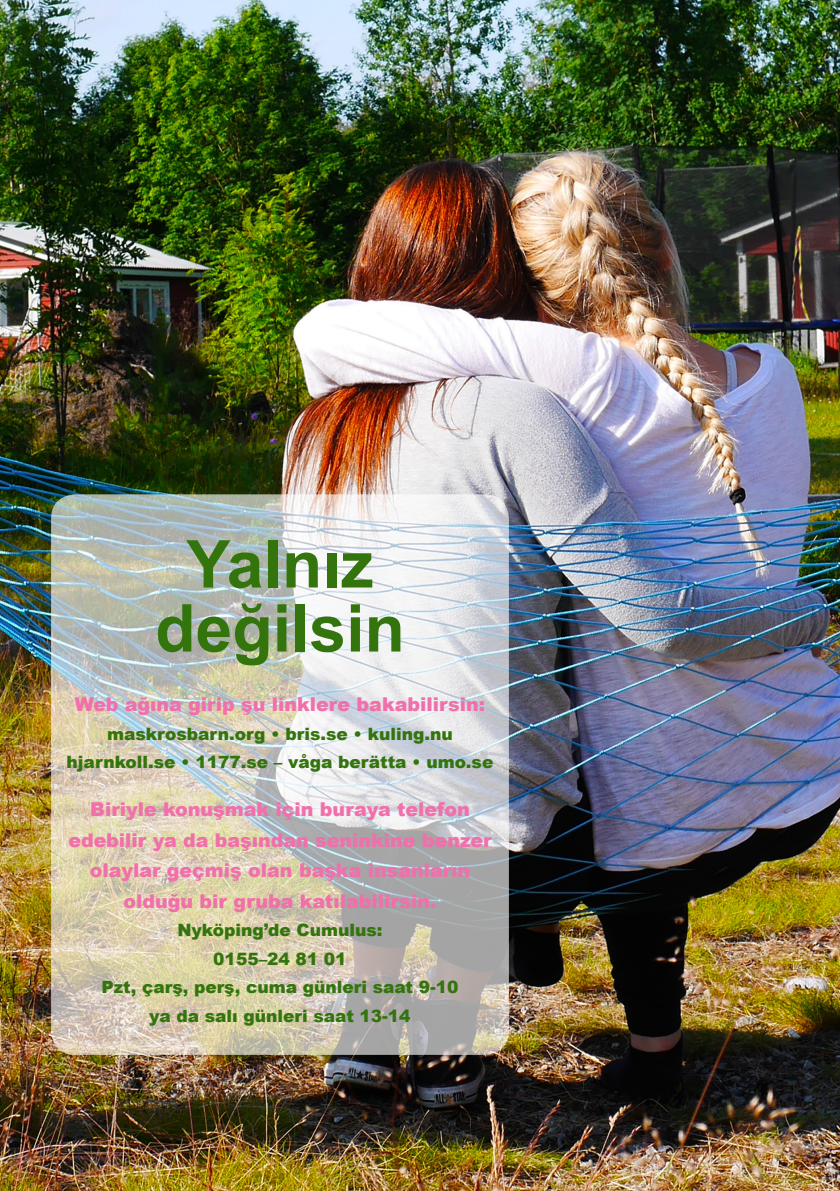
<style>
.page{position:relative;width:840px;height:1191px;background:#fff}
.page>*{position:absolute;margin:0;border:0;box-sizing:border-box;transform-origin:0 0}
.Rubrik_1{font:700 66px/64px "Arial";color:#34740d;text-align:center}
.Rubrik_1-2{font:900 19px "Arial";color:#f16fab}
.Rubrik_2{font:900 17px "Arial";color:#34740d}
.Rubrik_1-3{font:900 17px "Arial";color:#34740d}
</style>
<div class="page">
<img style="left:0;top:0;width:839px;height:1191px">
<svg style="left:51px;top:494px;width:457px;height:560px;background:#cecdc3"></svg>
<p class="Rubrik_1" style="left:155px;top:533px;width:251px">Yalnız değilsin</p>
<p class="Rubrik_1-2" style="left:75px;top:690px;width:411px">Web ağına girip şu linklere bakabilirsin:</p>
<p class="Rubrik_1-3" style="left:107px;top:721px;width:347px">maskrosbarn.org • bris.se • kuling.nu</p>
<p class="Rubrik_1-3" style="left:67px;top:750px;width:428px">hjarnkoll.se • 1177.se – våga berätta • umo.se</p>
<p class="Rubrik_1-2" style="left:90px;top:795px;width:381px">Biriyle konuşmak için buraya telefon</p>
<p class="Rubrik_1-2" style="left:68px;top:826px;width:424px">edebilir ya da başından seninkine benzer</p>
<p class="Rubrik_1-2" style="left:90px;top:856px;width:382px">olaylar geçmiş olan başka insanların</p>
<p class="Rubrik_1-2" style="left:123px;top:887px;width:314px">olduğu bir gruba katılabilirsin.</p>
<p class="Rubrik_2" style="left:177px;top:917px;width:207px">Nyköping’de Cumulus:</p>
<p class="Rubrik_2" style="left:213px;top:946px;width:135px">0155–24 81 01</p>
<p class="Rubrik_2" style="left:101px;top:974px;width:358px">Pzt, çarş, perş, cuma günleri saat 9-10</p>
<p class="Rubrik_2" style="left:149px;top:1003px;width:263px">ya da salı günleri saat 13-14</p>
</div>
